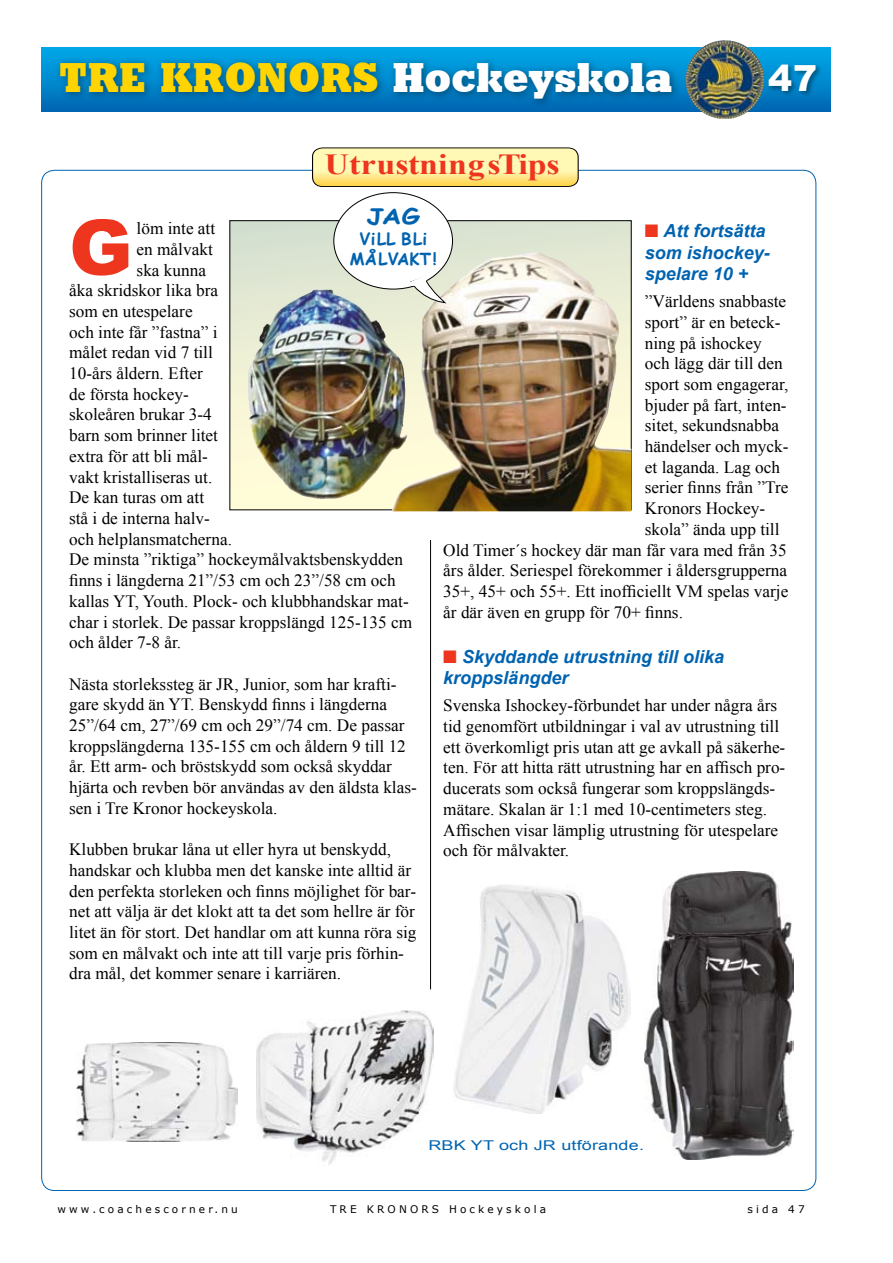
<style>
.page{position:relative;width:893px;height:1263px;background:#fff}
.page>*{position:absolute;margin:0;border:0;box-sizing:border-box;transform-origin:0 0}
.t1{font:900 76.5px "Arial";color:#ee351e}
.t2{font:42px "Geometric Slab 712 BT Extra Bold A";letter-spacing:.025em;color:#fff;scale:.91 1}
.t3{font:900 36px "Arial";color:#fff}
.t4{font:700 29.1px "Times New Roman";letter-spacing:.01em;color:#ee351e;scale:1.17 1}
.t5{font:700 21.45px "Comic Sans MS";color:#0063b0;scale:1.25 1}
.t6{font:italic 700 18px/21.6px "Arial";color:#0063b0}
.t7{font:17.25px/20.7px "Times New Roman";color:#000}
.t8{font:700 16.65px/20.2px "Comic Sans MS";color:#0063b0;text-align:center}
.t9{font:13.5px "Arial";letter-spacing:.01em;color:#0063b0;scale:1.33 1}
.t10{font:10.5px "Verdana";letter-spacing:.3em;color:#000}
.s1{color:#ffd400}
</style>
<div class="page">
<hr style="left:430px;top:540px;width:1px;height:449px;background:#000">
<svg style="left:312px;top:148px;width:266px;height:39px"></svg>
<img style="left:76px;top:1042px;width:161px;height:99px">
<img style="left:256px;top:1010px;width:177px;height:155px">
<img style="left:454px;top:885px;width:176px;height:228px">
<img style="left:645px;top:871px;width:148px;height:288px">
<img style="left:232px;top:223px;width:397px;height:285px">
<img style="left:421px;top:252px;width:118px;height:188px">
<div style="left:334px;top:193px;width:118px;height:96px;background:#fff;border-radius:50%"></div>
<svg style="left:407px;top:274px;width:39px;height:29px"></svg>
<img style="left:248px;top:289px;width:69px;height:169px">
<svg style="left:41px;top:48px;width:789px;height:64px"></svg>
<div style="left:766px;top:62px;width:127px;height:65px;background:#000;opacity:.4"></div>
<div style="left:54px;top:56px;width:719px;height:82px;background:#000;opacity:.4"></div>
<img style="left:686px;top:40px;width:36px;height:65px">
<h2 class="t2" style="left:60px;top:52px;width:674px"><span class="s1">TRE KRONORS</span> Hockeyskola</h2>
<h3 class="t3" style="left:768px;top:52px;width:50px">47</h3>
<h3 class="t4" style="left:324px;top:144px;width:203px">UtrustningsTips</h3>
<p class="t5" style="left:367px;top:201px;width:44px">JAG</p>
<p class="t8" style="left:350px;top:228px;width:88px">ViLL BLi<br>MÅLVAKT!</p>
<h1 class="t1" style="left:69px;top:192px;width:65px">G</h1>
<p class="t7" style="left:137px;top:218px;width:80px">löm inte att</p>
<p class="t6" style="left:645px;top:221px;width:127px;text-indent:19px">Att fortsätta som ishockey&shy;spelare 10 +</p>
<p class="t7" style="left:645px;top:291px;width:143px">”Världens snabbaste</p>
<p class="t7" style="left:645px;top:311px;width:137px">sport” är en beteck-</p>
<p class="t7" style="left:645px;top:332px;width:118px">ning på ishockey</p>
<p class="t7" style="left:645px;top:353px;width:139px">och lägg där till den</p>
<p class="t7" style="left:645px;top:374px;width:145px">sport som engagerar,</p>
<p class="t7" style="left:645px;top:394px;width:143px">bjuder på fart, inten-</p>
<p class="t7" style="left:645px;top:415px;width:136px">sitet, sekundsnabba</p>
<p class="t7" style="left:645px;top:436px;width:145px">händelser och myck-</p>
<p class="t7" style="left:645px;top:456px;width:137px">et laganda. Lag och</p>
<p class="t7" style="left:645px;top:477px;width:145px">serier finns från ”Tre</p>
<p class="t7" style="left:645px;top:498px;width:122px">Kronors Hockey-</p>
<p class="t7" style="left:645px;top:518px;width:136px">skola” ända upp till</p>
<p class="t7" style="left:443px;top:539px;width:345px">Old Timer´s hockey där man får vara med från 35</p>
<p class="t7" style="left:443px;top:560px;width:345px">års ålder. Seriespel förekommer i åldersgrupperna</p>
<p class="t7" style="left:443px;top:581px;width:347px">35+, 45+ och 55+. Ett inofficiellt VM spelas varje</p>
<p class="t7" style="left:443px;top:601px;width:241px">år där även en grupp för 70+ finns.</p>
<p class="t6" style="left:443px;top:646px;width:282px;text-indent:19px">Skyddande utrustning till olika kroppslängder</p>
<p class="t7" style="left:443px;top:695px;width:344px">Svenska Ishockey-förbundet har under några års tid genomfört utbildningar i val av utrustning till ett överkomligt pris utan att ge avkall på säkerhe&shy;ten. För att hitta rätt utrustning har en affisch pro&shy;ducerats som också fungerar som kroppslängds&shy;mätare. Skalan är 1:1 med 10-centimeters steg.<br>Affischen visar lämplig utrustning för utespelare och för målvakter.</p>
<p class="t7" style="left:137px;top:238px;width:78px">en målvakt</p>
<p class="t7" style="left:137px;top:259px;width:71px">ska kunna</p>
<p class="t7" style="left:69px;top:280px;width:150px">åka skridskor lika bra</p>
<p class="t7" style="left:69px;top:301px;width:125px">som en utespelare</p>
<p class="t7" style="left:69px;top:321px;width:150px">och inte får ”fastna” i</p>
<p class="t7" style="left:69px;top:342px;width:145px">målet redan vid 7 till</p>
<p class="t7" style="left:69px;top:363px;width:135px">10-års åldern. Efter</p>
<p class="t7" style="left:69px;top:383px;width:121px">de första hockey-</p>
<p class="t7" style="left:69px;top:404px;width:144px">skoleåren brukar 3-4</p>
<p class="t7" style="left:69px;top:425px;width:151px">barn som brinner litet</p>
<p class="t7" style="left:69px;top:445px;width:140px">extra för att bli mål-</p>
<p class="t7" style="left:69px;top:466px;width:145px">vakt kristalliseras ut.</p>
<p class="t7" style="left:69px;top:487px;width:137px">De kan turas om att</p>
<p class="t7" style="left:69px;top:508px;width:142px">stå i de interna halv-</p>
<p class="t7" style="left:69px;top:528px;width:164px">och helplansmatcherna.</p>
<p class="t7" style="left:69px;top:549px;width:335px">De minsta ”riktiga” hockeymålvaktsbenskydden</p>
<p class="t7" style="left:69px;top:570px;width:328px">finns i längderna 21”/53 cm och 23”/58 cm och</p>
<p class="t7" style="left:69px;top:590px;width:341px">kallas YT, Youth. Plock- och klubbhandskar mat-</p>
<p class="t7" style="left:69px;top:611px;width:345px">char i storlek. De passar kroppslängd 125-135 cm</p>
<p class="t7" style="left:69px;top:632px;width:114px">och ålder 7-8 år.</p>
<p class="t7" style="left:69px;top:673px;width:349px">Nästa storlekssteg är JR, Junior, som har krafti&shy;gare skydd än YT. Benskydd finns i längderna 25”/64 cm, 27”/69 cm och 29”/74 cm. De passar kroppslängderna 135-155 cm och åldern 9 till 12 år. Ett arm- och bröstskydd som också skyddar hjärta och revben bör användas av den äldsta klas&shy;sen i Tre Kronor hockeyskola.</p>
<p class="t7" style="left:69px;top:839px;width:349px">Klubben brukar låna ut eller hyra ut benskydd, handskar och klubba men det kanske inte alltid är den perfekta storleken och finns möjlighet för bar&shy;net att välja är det klokt att ta det som hellre är för litet än för stort. Det handlar om att kunna röra sig som en målvakt och inte att till varje pris förhin&shy;dra mål, det kommer senare i karriären.</p>
<p class="t9" style="left:428px;top:1136px;width:164px">RBK YT och JR utförande.</p>
<p class="t10" style="left:57px;top:1202px;width:182px">www.coachescorner.nu</p>
<p class="t10" style="left:330px;top:1202px;width:217px">TRE KRONORS Hockeyskola</p>
<p class="t10" style="left:748px;top:1202px;width:59px">sida 47</p>
</div>
